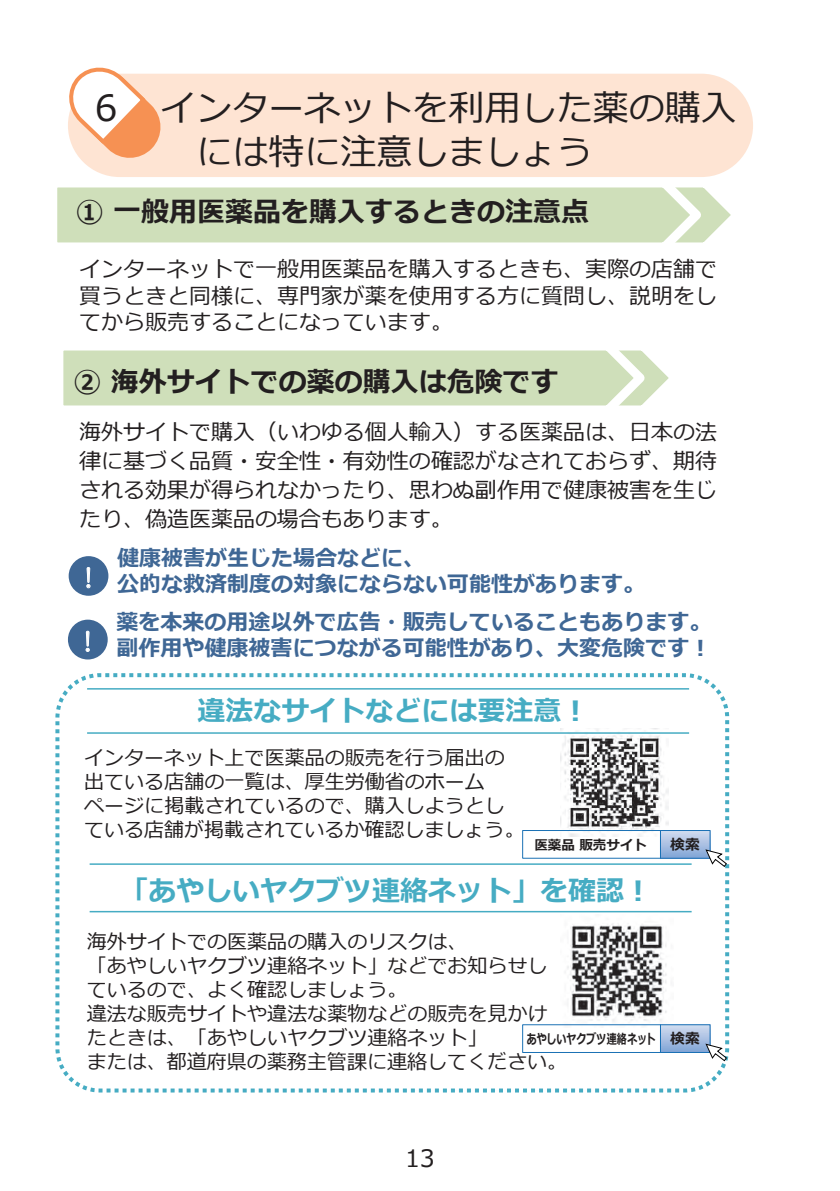
<style>
.page{position:relative;width:840px;height:1191px;background:#fff}
.page>*{position:absolute;margin:0;border:0;box-sizing:border-box;transform-origin:0 0}
.t1{font:36px/43.2px "Meiryo";color:#231f20}
.t2{font:700 28px "Meiryo";color:#231f20}
.t3{font:700 28px "Meiryo";color:#46acc3}
.t4{font:24px "Meiryo";color:#231f20}
.t5{font:22px/29px "Meiryo";color:#231f20;text-align:justify}
.t6{font:700 22px/26.4px "Meiryo";color:#3f6795}
.t7{font:20px/24px "Meiryo";color:#231f20}
.t8{font:700 14.8px "Meiryo";color:#231f20}
.t9{font:700 13.6px "Meiryo";color:#231f20;scale:.74 1}
.t10{font:700 13.6px "Meiryo";color:#231f20}
.s1{font-size:14.8px}
</style>
<div class="page">
<div style="left:68px;top:74px;width:684px;height:103px;background:#fee4d3;border-radius:52px"></div>
<svg style="left:68px;top:67px;width:99px;height:97px"></svg>
<svg style="left:652px;top:361px;width:17px;height:34px"></svg>
<div style="left:63px;top:350px;width:589px;height:56px;background:#cfdfba"></div>
<svg style="left:708px;top:174px;width:23px;height:64px"></svg>
<svg style="left:57px;top:174px;width:651px;height:69px;fill:#cfdfba"></svg>
<img style="left:565px;top:923px;width:102px;height:99px">
<img style="left:560px;top:728px;width:108px;height:108px">
<div style="left:69px;top:556px;width:39px;height:40px;background:#3f6795;border-radius:20px"></div>
<div style="left:68px;top:619px;width:40px;height:40px;background:#3f6795;border-radius:20px"></div>
<hr style="left:90px;top:911px;width:601px;height:1px;background:#46acc3">
<hr style="left:87px;top:732px;width:601px;height:2px;background:#46acc3">
<hr style="left:87px;top:688px;width:601px;height:1px;background:#46acc3">
<div style="left:55px;top:673px;width:673px;height:419px;border:4px dashed #46acc3;border-radius:42px"></div>
<hr style="left:90px;top:863px;width:601px;height:2px;background:#46acc3">
<svg style="left:661px;top:832px;width:47px;height:24px"></svg>
<div style="left:659px;top:830px;width:51px;height:28px;border:1px solid #1b71b5"></div>
<div style="left:522px;top:830px;width:138px;height:28px;border:1px solid #1b71b5"></div>
<svg style="left:704px;top:848px;width:23px;height:19px"></svg>
<div style="left:660px;top:1024px;width:49px;height:28px;background:linear-gradient(to bottom,#d5def1,#86a7d7)"></div>
<div style="left:659px;top:1024px;width:51px;height:29px;border:1px solid #1b71b5"></div>
<div style="left:522px;top:1024px;width:138px;height:29px;border:1px solid #1b71b5"></div>
<svg style="left:704px;top:1042px;width:23px;height:20px"></svg>
<h1 class="t1" style="left:196px;top:89px;width:542px;text-indent:-108px">６ インターネットを利用した薬の購入には特に注意しましょう</h1>
<h2 class="t2" style="left:76px;top:192px;width:514px">① 一般用医薬品を購入するときの注意点</h2>
<p class="t5" style="left:79px;top:257px;width:639px;line-height:26.4px">インターネットで一般用医薬品を購入するときも、実際の店舗で買うときと同様に、専門家が薬を使用する方に質問し、説明をしてから販売することになっています。</p>
<h2 class="t2" style="left:73px;top:362px;width:486px">② 海外サイトでの薬の購入は危険です</h2>
<p class="t5" style="left:79px;top:418px;width:639px">海外サイトで購入（いわゆる個人輸入）する医薬品は、日本の法律に基づく品質・安全性・有効性の確認がなされておらず、期待される効果が得られなかったり、思わぬ副作用で健康被害を生じたり、偽造医薬品の場合もあります。</p>
<p class="t6" style="left:117px;top:546px;width:529px">健康被害が生じた場合などに、<br>公的な救済制度の対象にならない可能性があります。</p>
<p class="t6" style="left:116px;top:610px;width:596px">薬を本来の用途以外で広告・販売していることもあります。副作用や健康被害につながる可能性があり、大変危険です！</p>
<h2 class="t3" style="left:197px;top:691px;width:393px">違法なサイトなどには要注意！</h2>
<p class="t7" style="left:84px;top:747px;width:442px">インターネット上で医薬品の販売を行う届出の出ている店舗の一覧は、厚生労働省のホーム<br>ページに掲載されているので、購入しようとしている店舗が掲載されているか確認しましょう。</p>
<h2 class="t3" style="left:120px;top:871px;width:533px">「あやしいヤクブツ連絡ネット」を確認！</h2>
<p class="t7" style="left:87px;top:931px;width:482px">海外サイトでの医薬品の購入のリスクは、<br>「あやしいヤクブツ連絡ネット」などでお知らせしているので、よく確認しましょう。<br>違法な販売サイトや違法な薬物などの販売を見かけたときは、「あやしいヤクブツ連絡ネット」<br>または、都道府県の薬務主管課に連絡してください。</p>
<p class="t10" style="left:534px;top:835px;width:114px">医薬品 販売サイト</p>
<p class="t8" style="left:669px;top:834px;width:31px">検索</p>
<p class="t9" style="left:526px;top:1030px;width:235px">あやしいヤクブツ連絡ネット <span class="s1">検索</span></p>
<p class="t4" style="left:405px;top:1141px;width:31px">13</p>
</div>
